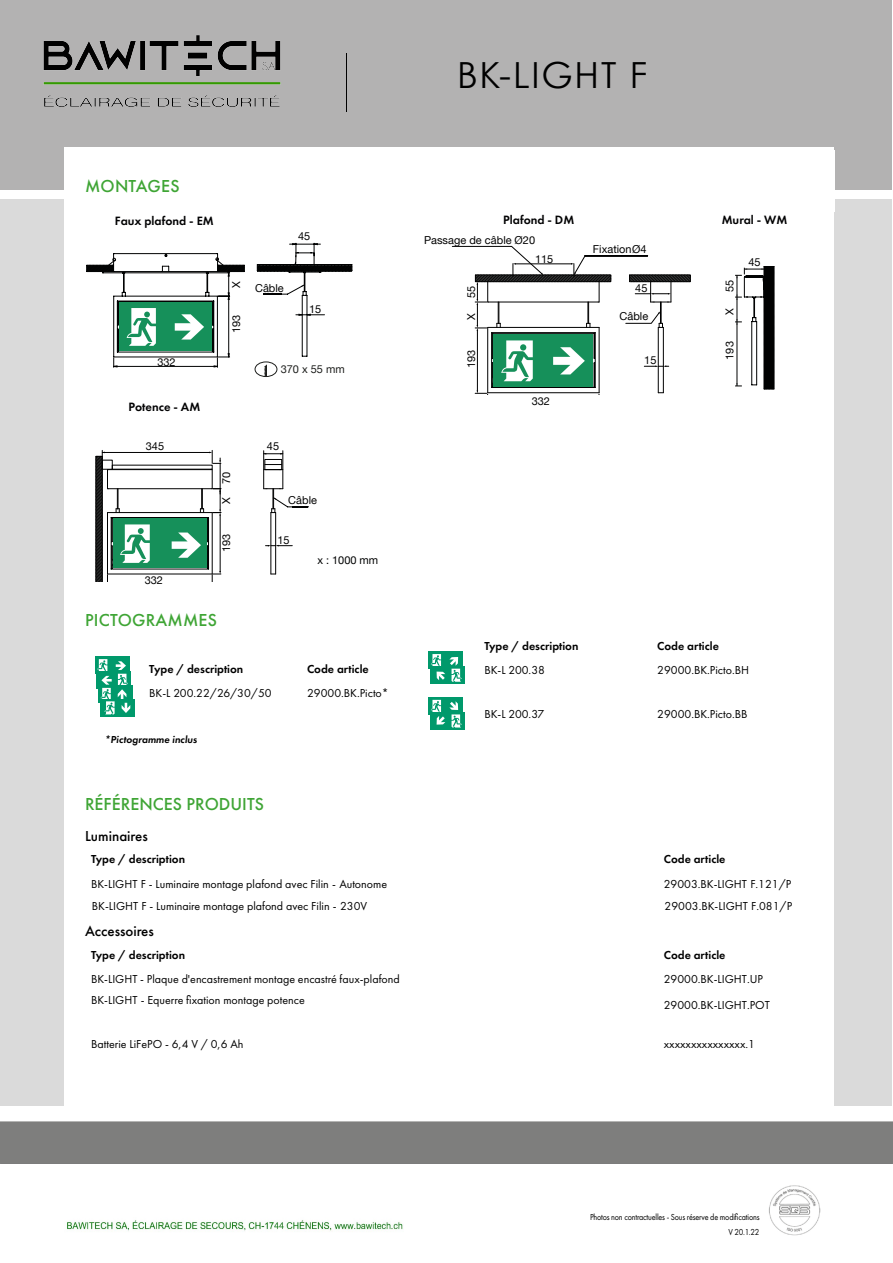
<style>
.page{position:relative;width:893px;height:1263px;background:#fff}
.page>*{position:absolute;margin:0;border:0;box-sizing:border-box;transform-origin:0 0}
.t1{font:36px "Century Gothic";letter-spacing:.05em;color:#000}
.t2{font:500 18px "Futura PT";color:#3fa535}
.t3{font:500 15px "Futura PT";color:#000}
.t4{font:600 12.45px "Futura PT";color:#020203}
.t5{font:12px/21.1px "Futura PT";color:#000}
.t6{font:600 12px "Futura PT";color:#000}
.t7{font:10.95px "Helvetica Neue";letter-spacing:.005em;color:#000}
.t8{font:10.95px "Helvetica Neue";color:#1d1e1c}
.t9{font:10.95px "Helvetica Neue";color:#010202}
.t10{font:italic 600 10.5px "Futura PT";color:#000}
.t11{font:9px "Futura PT";letter-spacing:-.02em;color:#000;scale:.9 1}
</style>
<div class="page">
<div style="left:0;top:0;width:892px;height:190px;background:#b3b2b2"></div>
<div style="left:0;top:199px;width:892px;height:907px;background:#dadada"></div>
<svg style="left:769px;top:1185px;width:52px;height:50px"></svg>
<div style="left:0;top:1121px;width:893px;height:43px;background:#7e7e7d"></div>
<hr style="left:346px;top:53px;width:1px;height:59px;background:#000">
<div style="left:64px;top:147px;width:769px;height:971px;background:#fff"></div>
<div style="left:65px;top:151px;width:769px;height:61px;background:#fff"></div>
<hr style="left:271px;top:513px;width:1px;height:61px;background:#000">
<hr style="left:275px;top:513px;width:1px;height:61px;background:#000">
<hr style="left:108px;top:469px;width:103px;height:1px;background:#000">
<hr style="left:108px;top:488px;width:103px;height:1px;background:#000">
<hr style="left:107px;top:574px;width:105px;height:1px;background:#000">
<hr style="left:111px;top:569px;width:98px;height:1px;background:#000">
<hr style="left:111px;top:517px;width:98px;height:1px;background:#000">
<hr style="left:107px;top:512px;width:105px;height:1px;background:#000">
<hr style="left:112px;top:518px;width:95px;height:1px;background:#000">
<svg style="left:265px;top:545px;width:27px;height:1px"></svg>
<div style="left:113px;top:519px;width:94px;height:49px;background:#16905a"></div>
<svg style="left:735px;top:266px;width:39px;height:123px"></svg>
<hr style="left:658px;top:327px;width:1px;height:66px;background:#000">
<hr style="left:663px;top:327px;width:1px;height:66px;background:#000">
<hr style="left:452px;top:246px;width:60px;height:1px;background:#000">
<hr style="left:585px;top:256px;width:63px;height:1px;background:#000">
<svg style="left:644px;top:365px;width:25px;height:2px"></svg>
<svg style="left:475px;top:246px;width:136px;height:149px"></svg>
<svg style="left:626px;top:275px;width:65px;height:53px"></svg>
<hr style="left:102px;top:452px;width:108px;height:1px;background:#000">
<svg style="left:96px;top:450px;width:54px;height:132px"></svg>
<div style="left:102px;top:460px;width:11px;height:9px;border:1px solid #000"></div>
<svg style="left:86px;top:243px;width:267px;height:134px"></svg>
<svg style="left:263px;top:451px;width:45px;height:62px"></svg>
<div style="left:95px;top:657px;width:34px;height:17px;background:#00996b"></div>
<div style="left:97px;top:671px;width:34px;height:17px;background:#00996b"></div>
<div style="left:99px;top:686px;width:34px;height:17px;background:#00996b"></div>
<div style="left:101px;top:699px;width:34px;height:17px;background:#00996b"></div>
<svg style="left:97px;top:659px;width:33px;height:55px"></svg>
<svg style="left:428px;top:698px;width:35px;height:17px"></svg>
<svg style="left:430px;top:712px;width:34px;height:17px"></svg>
<svg style="left:431px;top:700px;width:31px;height:27px"></svg>
<div style="left:428px;top:652px;width:35px;height:17px;background:#00996b"></div>
<div style="left:430px;top:666px;width:34px;height:17px;background:#00996b"></div>
<svg style="left:431px;top:654px;width:31px;height:28px"></svg>
<img style="left:43px;top:35px;width:238px;height:72px">
<img style="left:67px;top:1220px;width:336px;height:11px">
<svg style="left:172px;top:450px;width:49px;height:132px"></svg>
<h2 class="t2" style="left:85px;top:175px;width:96px">MONTAGES</h2>
<h1 class="t1" style="left:457px;top:53px;width:192px">BK-LIGHT F</h1>
<p class="t4" style="left:115px;top:213px;width:100px">Faux plafond - EM</p>
<p class="t4" style="left:503px;top:212px;width:73px">Plafond - DM</p>
<p class="t7" style="left:298px;top:230px;width:14px">45</p>
<p class="t7" style="left:230px;top:288px;width:8px;rotate:-90deg">X</p>
<p class="t7" style="left:157px;top:355px;width:20px">332</p>
<p class="t4" style="left:128px;top:399px;width:73px">Potence - AM</p>
<p class="t7" style="left:146px;top:440px;width:20px">345</p>
<p class="t7" style="left:145px;top:574px;width:20px">332</p>
<p class="t7" style="left:230px;top:333px;width:20px;rotate:-90deg">193</p>
<p class="t7" style="left:220px;top:484px;width:14px;rotate:-90deg">70</p>
<p class="t7" style="left:220px;top:504px;width:8px;rotate:-90deg">X</p>
<p class="t7" style="left:220px;top:552px;width:20px;rotate:-90deg">193</p>
<h2 class="t2" style="left:85px;top:609px;width:133px">PICTOGRAMMES</h2>
<p class="t7" style="left:255px;top:281px;width:30px">Câble</p>
<p class="t7" style="left:309px;top:303px;width:14px">15</p>
<p class="t8" style="left:281px;top:363px;width:65px">370 x 55 mm</p>
<p class="t7" style="left:267px;top:440px;width:14px">45</p>
<p class="t7" style="left:288px;top:494px;width:30px">Câble</p>
<p class="t7" style="left:277px;top:533px;width:14px">15</p>
<p class="t9" style="left:317px;top:554px;width:62px">x : 1000 mm</p>
<p class="t7" style="left:424px;top:234px;width:113px">Passage de câble Ø20</p>
<p class="t7" style="left:465px;top:298px;width:14px;rotate:-90deg">55</p>
<p class="t7" style="left:465px;top:320px;width:8px;rotate:-90deg">X</p>
<p class="t7" style="left:465px;top:368px;width:20px;rotate:-90deg">193</p>
<p class="t7" style="left:535px;top:253px;width:20px">115</p>
<p class="t7" style="left:532px;top:394px;width:20px">332</p>
<p class="t7" style="left:593px;top:242px;width:55px">FixationØ4</p>
<p class="t7" style="left:635px;top:281px;width:14px">45</p>
<p class="t7" style="left:619px;top:310px;width:30px">Câble</p>
<p class="t7" style="left:644px;top:353px;width:14px">15</p>
<p class="t4" style="left:722px;top:212px;width:67px">Mural - WM</p>
<p class="t7" style="left:723px;top:292px;width:14px;rotate:-90deg">55</p>
<p class="t7" style="left:723px;top:315px;width:8px;rotate:-90deg">X</p>
<p class="t7" style="left:723px;top:360px;width:20px;rotate:-90deg">193</p>
<p class="t7" style="left:748px;top:256px;width:14px">45</p>
<p class="t6" style="left:149px;top:661px;width:96px">Type / description</p>
<p class="t6" style="left:307px;top:661px;width:63px">Code article</p>
<p class="t5" style="left:149px;top:683px;width:124px">BK-L 200.22/26/30/50</p>
<p class="t5" style="left:307px;top:683px;width:83px">29000.BK.Picto*</p>
<p class="t10" style="left:105px;top:732px;width:94px">*Pictogramme inclus</p>
<h2 class="t2" style="left:85px;top:793px;width:180px">RÉFÉRENCES PRODUITS</h2>
<p class="t3" style="left:85px;top:826px;width:64px">Luminaires</p>
<p class="t6" style="left:484px;top:638px;width:96px">Type / description</p>
<p class="t6" style="left:657px;top:638px;width:63px">Code article</p>
<p class="t5" style="left:484px;top:660px;width:62px">BK-L 200.38</p>
<p class="t5" style="left:657px;top:660px;width:93px">29000.BK.Picto.BH</p>
<p class="t5" style="left:484px;top:703px;width:62px">BK-L 200.37</p>
<p class="t5" style="left:657px;top:703px;width:92px">29000.BK.Picto.BB</p>
<p class="t6" style="left:91px;top:852px;width:96px">Type / description</p>
<p class="t6" style="left:664px;top:852px;width:63px">Code article</p>
<p class="t5" style="left:91px;top:873px;width:298px">BK-LIGHT F - Luminaire montage plafond avec Filin - Autonome</p>
<p class="t5" style="left:664px;top:873px;width:129px">29003.BK-LIGHT F.121/P</p>
<p class="t5" style="left:92px;top:895px;width:277px">BK-LIGHT F - Luminaire montage plafond avec Filin - 230V</p>
<p class="t5" style="left:665px;top:895px;width:129px">29003.BK-LIGHT F.081/P</p>
<p class="t3" style="left:85px;top:922px;width:70px">Accessoires</p>
<p class="t6" style="left:91px;top:947px;width:96px">Type / description</p>
<p class="t6" style="left:664px;top:947px;width:63px">Code article</p>
<p class="t5" style="left:91px;top:969px;width:310px">BK-LIGHT - Plaque d'encastrement montage encastré faux-plafond<br>BK-LIGHT - Equerre fixation montage potence</p>
<p class="t5" style="left:664px;top:969px;width:101px">29000.BK-LIGHT.UP</p>
<p class="t5" style="left:664px;top:994px;width:108px">29000.BK-LIGHT.POT</p>
<p class="t5" style="left:91px;top:1033px;width:154px">Batterie LiFePO - 6,4 V / 0,6 Ah</p>
<p class="t5" style="left:664px;top:1033px;width:93px">xxxxxxxxxxxxxxx.1</p>
<p class="t11" style="left:590px;top:1211px;width:190px">Photos non contractuelles - Sous réserve de modifications</p>
<p class="t11" style="left:728px;top:1226px;width:36px">V 20.1.22</p>
</div>
